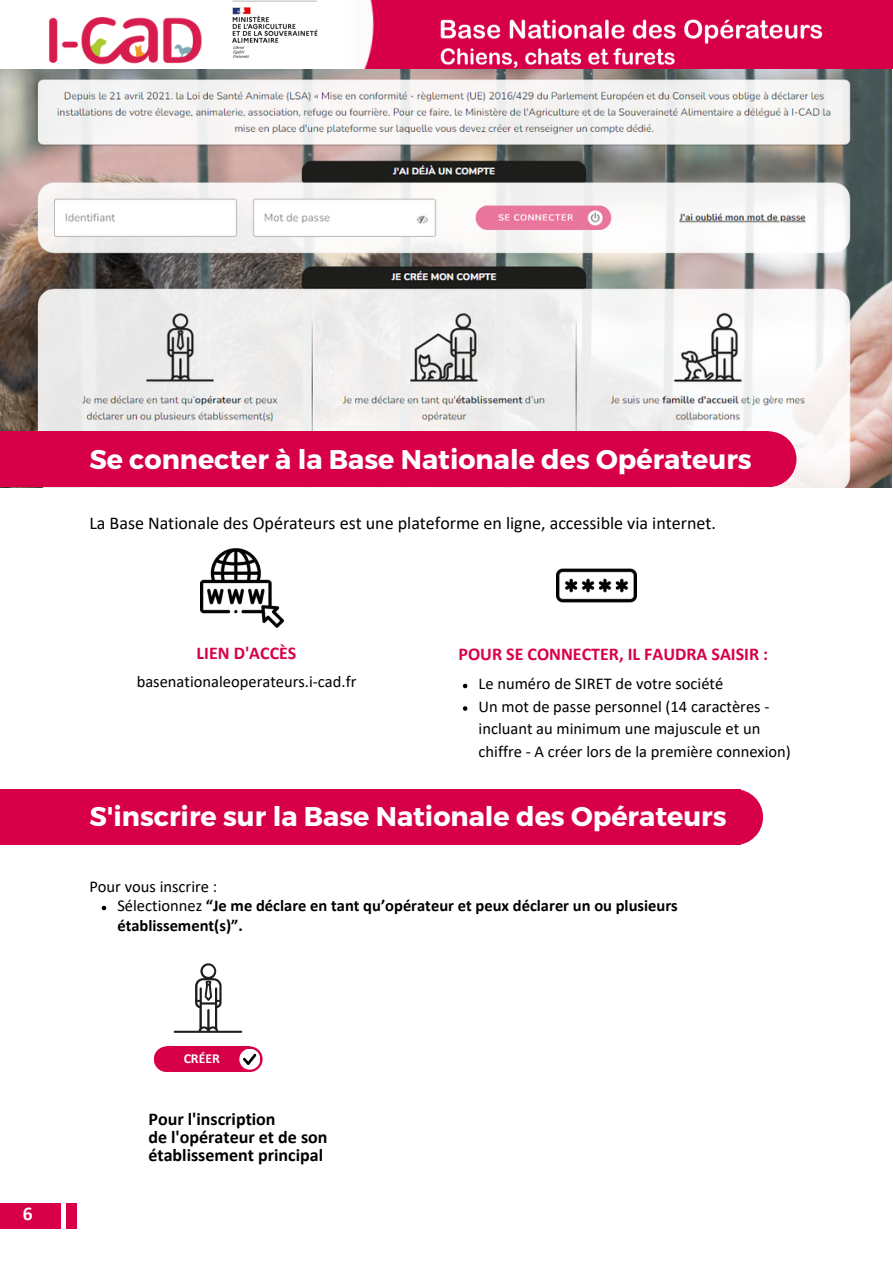
<style>
.page{position:relative;width:893px;height:1264px;background:#fff}
.page>*{position:absolute;margin:0;border:0;box-sizing:border-box;transform-origin:0 0}
.t1{font:700 27px "Montserrat";color:#fff}
.t2{font:700 19.5px "Calibri";color:#fff}
.t3{font:18px "Calibri";color:#000}
.t4{font:700 18px/18px "Calibri";color:#000}
.t5{font:700 18px "Calibri";color:#d70048}
.t6{font:16.5px/22.5px "Calibri";color:#000}
.t7{font:700 16.5px/19.2px "Calibri";color:#000}
.t8{font:700 13.8px "Calibri";color:#fff}
.s1{font-weight:400}
</style>
<div class="page">
<img style="left:0;top:69px;width:891px;height:418px">
<div style="left:314px;top:0;width:578px;height:69px;background:#d70048"></div>
<div style="left:0;top:0;width:356px;height:69px;background:#fff"></div>
<img style="left:232px;top:0;width:86px;height:58px">
<img style="left:49px;top:18px;width:153px;height:47px">
<img style="left:200px;top:548px;width:83px;height:80px">
<img style="left:556px;top:568px;width:80px;height:35px">
<div style="left:0;top:1203px;width:60px;height:25px;background:#d70048"></div>
<div style="left:66px;top:1203px;width:10px;height:25px;background:#d70048"></div>
<div style="left:0;top:431px;width:768px;height:56px;background:#d70048"></div>
<div style="left:707px;top:789px;width:56px;height:56px;background:#d70048;border-radius:50%"></div>
<svg style="left:237px;top:1046px;width:25px;height:25px"></svg>
<div style="left:154px;top:1046px;width:25px;height:25px;background:#d70048;border-radius:50%"></div>
<div style="left:0;top:789px;width:740px;height:56px;background:#d70048"></div>
<div style="left:167px;top:1046px;width:83px;height:25px;background:#d70048"></div>
<div style="left:740px;top:431px;width:56px;height:56px;background:#d70048;border-radius:50%"></div>
<div style="left:239px;top:1048px;width:21px;height:21px;background:#fff;border-radius:50%"></div>
<svg style="left:243px;top:1053px;width:13px;height:11px"></svg>
<img style="left:356px;top:0;width:18px;height:68px">
<img style="left:437px;top:19px;width:387px;height:72px">
<svg style="left:174px;top:963px;width:68px;height:69px"></svg>
<svg style="left:102px;top:905px;width:4px;height:5px"></svg>
<svg style="left:463px;top:683px;width:4px;height:5px"></svg>
<svg style="left:463px;top:706px;width:4px;height:4px"></svg>
<p class="t2" style="left:23px;top:1205px;width:11px">6</p>
<p class="t1" style="left:89px;top:441px;width:664px">Se connecter à la Base Nationale des Opérateurs</p>
<p class="t3" style="left:89px;top:515px;width:628px">La Base Nationale des Opérateurs est une plateforme en ligne, accessible via internet.</p>
<p class="t5" style="left:197px;top:645px;width:101px">LIEN D'ACCÈS</p>
<p class="t6" style="left:137px;top:672px;width:221px">basenationaleoperateurs.i-cad.fr</p>
<p class="t5" style="left:458px;top:646px;width:311px">POUR SE CONNECTER, IL FAUDRA SAISIR :</p>
<p class="t6" style="left:478px;top:674px;width:246px">Le numéro de SIRET de votre société</p>
<p class="t6" style="left:478px;top:696px;width:314px">Un mot de passe personnel (14 caractères - incluant au minimum une majuscule et un chiffre - A créer lors de la première connexion)</p>
<p class="t1" style="left:89px;top:799px;width:638px">S'inscrire sur la Base Nationale des Opérateurs</p>
<p class="t6" style="left:89px;top:876px;width:129px">Pour vous inscrire :</p>
<p class="t7" style="left:117px;top:897px;width:562px"><span class="s1">Sélectionnez</span> “Je me déclare en tant qu’opérateur et peux déclarer un ou plusieurs établissement(s)”.</p>
<p class="t8" style="left:184px;top:1052px;width:38px">CRÉER</p>
<p class="t4" style="left:148px;top:1111px;width:129px">Pour l'inscription</p>
<p class="t4" style="left:148px;top:1129px;width:180px">de l'opérateur et de son établissement principal</p>
</div>
